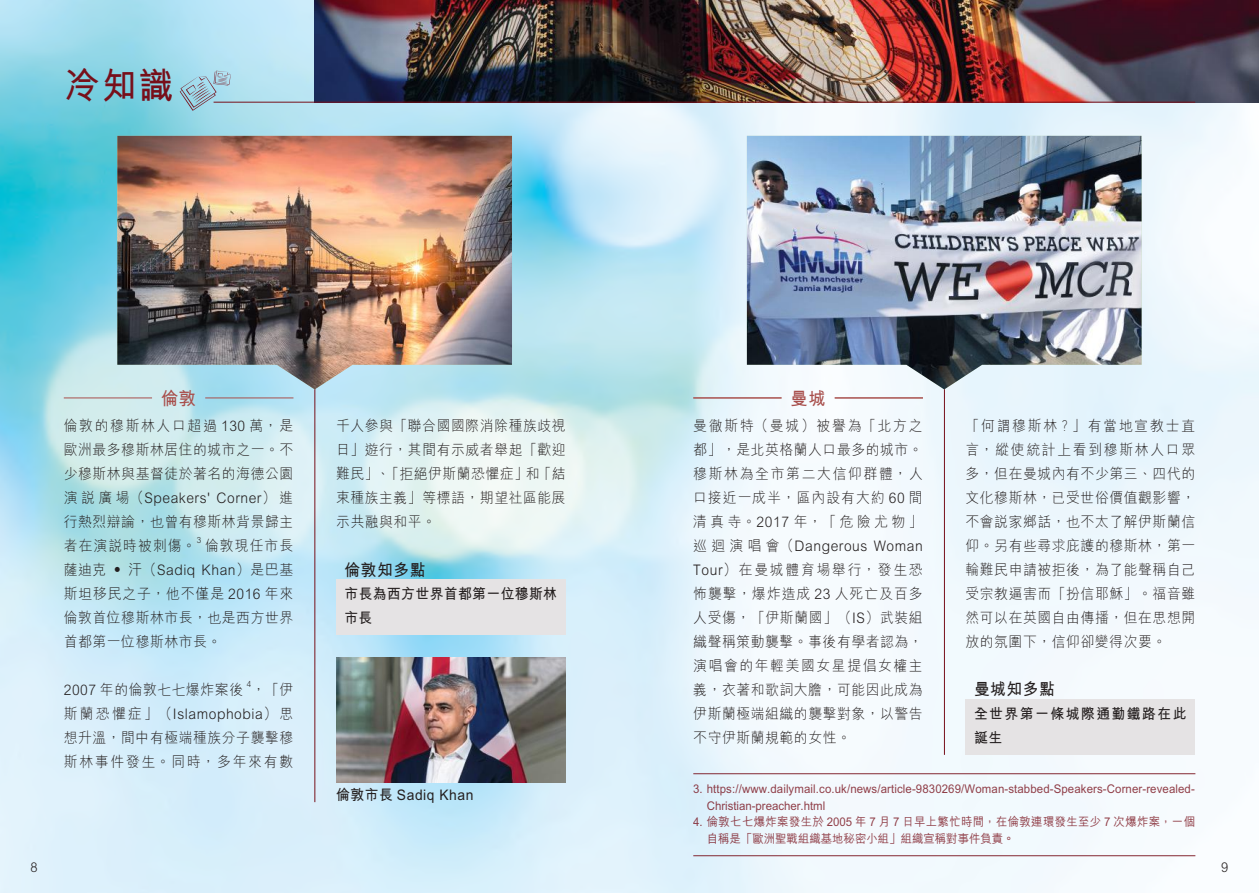
<style>
.page{position:relative;width:1259px;height:893px;background:#fff}
.page>*{position:absolute;margin:0;border:0;box-sizing:border-box;transform-origin:0 0}
.t1{font:700 36.45px "M Hei HK";color:#770f1a;scale:.95 1}
.t2{font:700 18px "M Hei HK";color:#a84f4c;scale:.95 1}
.t3{font:700 16.5px "M Hei HK";letter-spacing:.04em;color:#241f1f;scale:.95 1}
.t4{font:300 14.55px/24px "M Hei HK";letter-spacing:.04em;color:#241f1f;text-align:justify;scale:.95 1}
.t5{font:700 14.55px/24px "M Hei HK";letter-spacing:.04em;color:#241f1f;scale:.95 1}
.t6{font:700 14.55px/24px "M Hei HK";letter-spacing:.105em;color:#241f1f;scale:.95 1}
.t7{font:300 13.5px "M Hei HK";color:#241f1f;scale:.95 1}
.t8{font:500 12px/16.5px "M Hei HK";letter-spacing:.01em;color:#770f1a;scale:.95 1}
.t9{font:500 12px/16.5px "M Hei HK";letter-spacing:.03em;color:#770f1a;scale:.95 1}
.t10{font:300 8.55px "M Hei HK";color:#241f1f;scale:.95 1}
</style>
<div class="page">
<img style="left:0;top:0;width:1259px;height:893px">
<img style="left:315px;top:0;width:944px;height:102px">
<hr style="left:834px;top:398px;width:89px;height:1px;background:#a84f4c">
<hr style="left:693px;top:398px;width:88px;height:1px;background:#a84f4c">
<div style="left:336px;top:579px;width:230px;height:56px;background:#e5e3e4"></div>
<hr style="left:205px;top:398px;width:88px;height:1px;background:#a84f4c">
<hr style="left:64px;top:398px;width:88px;height:1px;background:#a84f4c">
<img style="left:336px;top:658px;width:230px;height:124px">
<div style="left:965px;top:699px;width:230px;height:56px;background:#e5e3e4"></div>
<hr style="left:944px;top:149px;width:1px;height:606px;background:#770f1a">
<hr style="left:214px;top:102px;width:981px;height:1px;background:#770f1a">
<svg style="left:180px;top:71px;width:51px;height:40px;background:#9dc6d6"></svg>
<hr style="left:314px;top:149px;width:1px;height:653px;background:#770f1a">
<img style="left:117px;top:136px;width:395px;height:253px">
<img style="left:747px;top:136px;width:394px;height:253px">
<hr style="left:693px;top:773px;width:502px;height:1px;background:#770f1a">
<hr style="left:693px;top:855px;width:502px;height:1px;background:#770f1a">
<h1 class="t1" style="left:65px;top:59px;width:116px">冷知識</h1>
<p class="t2" style="left:161px;top:385px;width:38px">倫敦</p>
<p class="t4" style="left:64px;top:413px;width:243px">倫敦的穆斯林人口超過 130 萬，是歐洲最多穆斯林居住的城市之一。不少穆斯林與基督徒於著名的海德公園演說廣場（Speakers' Corner）進行熱烈辯論，也曾有穆斯林背景歸主者在演說時被刺傷。</p>
<p class="t10" style="left:197px;top:534px;width:6px">3</p>
<p class="t4" style="left:64px;top:533px;width:243px;text-indent:141px">倫敦現任市長薩迪克 ‧ 汗（Sadiq Khan）是巴基斯坦移民之子，他不僅是 2016 年來倫敦首位穆斯林市長，也是西方世界首都第一位穆斯林市長。</p>
<p class="t4" style="left:64px;top:677px;width:190px">2007 年的倫敦七七爆炸案後</p>
<p class="t10" style="left:247px;top:678px;width:6px">4</p>
<p class="t4" style="left:64px;top:677px;width:243px;text-indent:188px">，「伊斯蘭恐懼症」（Islamophobia）思想升溫，間中有極端種族分子襲擊穆斯林事件發生。同時，多年來有數</p>
<p class="t4" style="left:336px;top:413px;width:243px">千人參與「聯合國國際消除種族歧視日」遊行，其間有示威者舉起「歡迎難民」、「拒絕伊斯蘭恐懼症」和「結束種族主義」等標語，期望社區能展示共融與和平。</p>
<p class="t3" style="left:344px;top:557px;width:87px">倫敦知多點</p>
<p class="t5" style="left:344px;top:581px;width:225px">市長為西方世界首都第一位穆斯林市長</p>
<p class="t5" style="left:336px;top:782px;width:146px">倫敦市長 Sadiq Khan</p>
<p class="t2" style="left:790px;top:385px;width:38px">曼城</p>
<p class="t4" style="left:693px;top:413px;width:243px">曼徹斯特（曼城）被譽為「北方之都」，是北英格蘭人口最多的城市。穆斯林為全市第二大信仰群體，人口接近一成半，區內設有大約 60 間清真寺。2017年，「危險尤物」巡迴演唱會（Dangerous Woman Tour）在曼城體育場舉行，發生恐怖襲擊，爆炸造成 23 人死亡及百多人受傷，「伊斯蘭國」（IS）武裝組織聲稱策動襲擊。事後有學者認為，演唱會的年輕美國女星提倡女權主義，衣著和歌詞大膽，可能因此成為伊斯蘭極端組織的襲擊對象，以警告不守伊斯蘭規範的女性。</p>
<p class="t4" style="left:965px;top:413px;width:243px">「何謂穆斯林？」有當地宣教士直言，縱使統計上看到穆斯林人口眾多，但在曼城內有不少第三、四代的文化穆斯林，已受世俗價值觀影響，不會說家鄉話，也不太了解伊斯蘭信仰。另有些尋求庇護的穆斯林，第一輪難民申請被拒後，為了能聲稱自己受宗教逼害而「扮信耶穌」。福音雖然可以在英國自由傳播，但在思想開放的氛圍下，信仰卻變得次要。</p>
<p class="t3" style="left:974px;top:677px;width:87px">曼城知多點</p>
<p class="t6" style="left:974px;top:701px;width:225px">全世界第一條城際通勤鐵路在此誕生</p>
<p class="t8" style="left:707px;top:780px;width:515px;text-indent:-14px">3. https://www.dailymail.co.uk/news/article-9830269/Woman-stabbed-Speakers-Corner-revealed-<br>Christian-preacher.html</p>
<p class="t9" style="left:707px;top:813px;width:515px;text-indent:-14px">4. 倫敦七七爆炸案發生於 2005 年 7 月 7 日早上繁忙時間，在倫敦連環發生至少 7 次爆炸案，一個自稱是「歐洲聖戰組織基地秘密小組」組織宣稱對事件負責。</p>
<p class="t7" style="left:31px;top:858px;width:9px">8</p>
<p class="t7" style="left:1221px;top:858px;width:9px">9</p>
</div>
